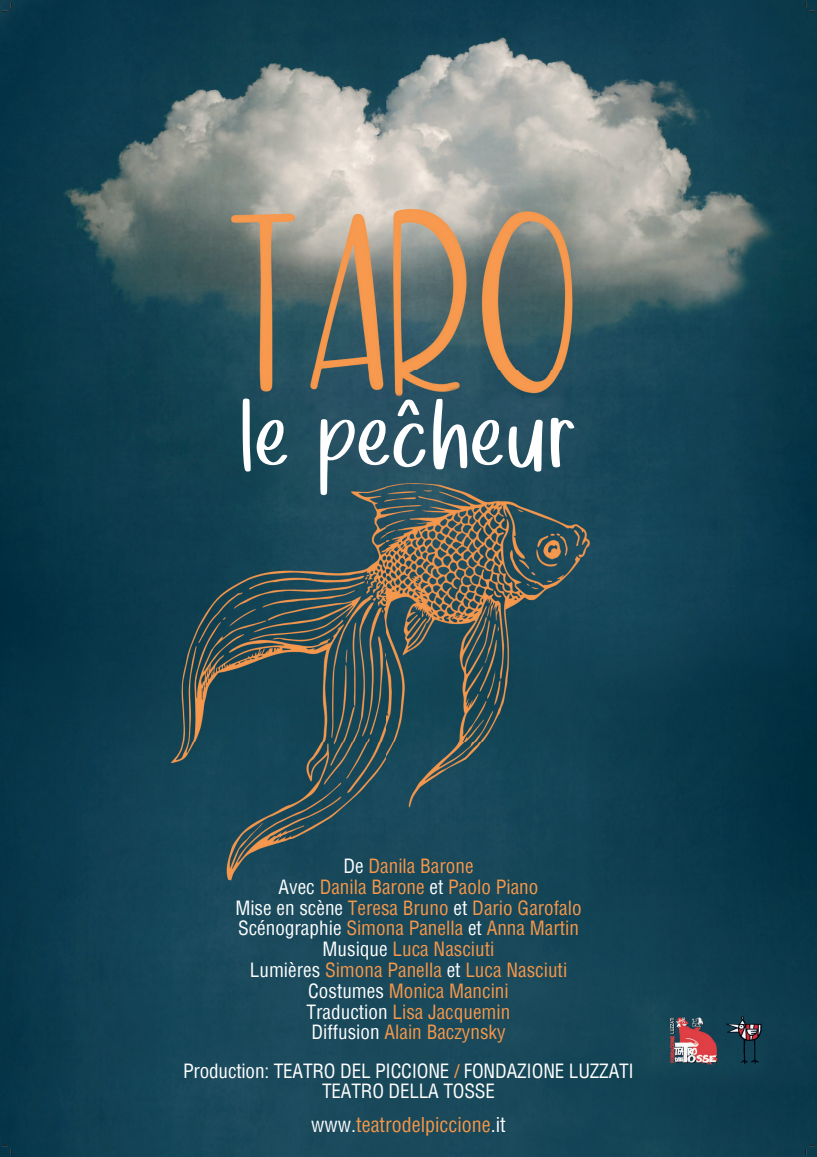
<style>
.page{position:relative;width:817px;height:1157px;background:#fff}
.page>*{position:absolute;margin:0;border:0;box-sizing:border-box;transform-origin:0 0}
.t1{font:condensed 20px "Helvetica";color:#f79749}
.t2{font:condensed 19.2px/20.8px "Helvetica";color:#f79749;text-align:center}
.t3{font:condensed 19.2px/20px "Helvetica";letter-spacing:-.01em;color:#fff;text-align:center}
.s1{color:#fff}
.s2{font-stretch:normal;color:#f79749}
</style>
<div class="page">
<img style="left:0;top:0;width:816px;height:1157px">
<svg style="left:243px;top:398px;width:331px;height:97px"></svg>
<svg style="left:2px;top:2px;width:10px;height:10px"></svg>
<svg style="left:2px;top:1145px;width:10px;height:10px"></svg>
<svg style="left:805px;top:2px;width:9px;height:10px"></svg>
<svg style="left:805px;top:1145px;width:9px;height:10px"></svg>
<p class="t2" style="left:235px;top:855px;width:347px"><span class="s1">De</span> Danila Barone<br><span class="s1">Avec</span> Danila Barone <span class="s1">et</span> Paolo Piano<br><span class="s1">Mise en scène</span> Teresa Bruno <span class="s1">et</span> Dario Garofalo<br><span class="s1">Scénographie</span> Simona Panella <span class="s1">et</span> Anna Martin<br><span class="s1">Musique</span> Luca Nasciuti<br><span class="s1">Lumières</span> Simona Panella <span class="s1">et</span> Luca Nasciuti<br><span class="s1">Costumes</span> Monica Mancini<br><span class="s1">Traduction</span> Lisa Jacquemin<br><span class="s1">Diffusion</span> Alain Baczynsky</p>
<p class="t3" style="left:183px;top:1060px;width:452px">Production: TEATRO DEL PICCIONE <span class="s2">/</span> FONDAZIONE LUZZATI<br>TEATRO DELLA TOSSE</p>
<p class="t1" style="left:311px;top:1111px;width:196px"><span class="s1">www.</span>teatrodelpiccione<span class="s1">.it</span></p>
</div>
